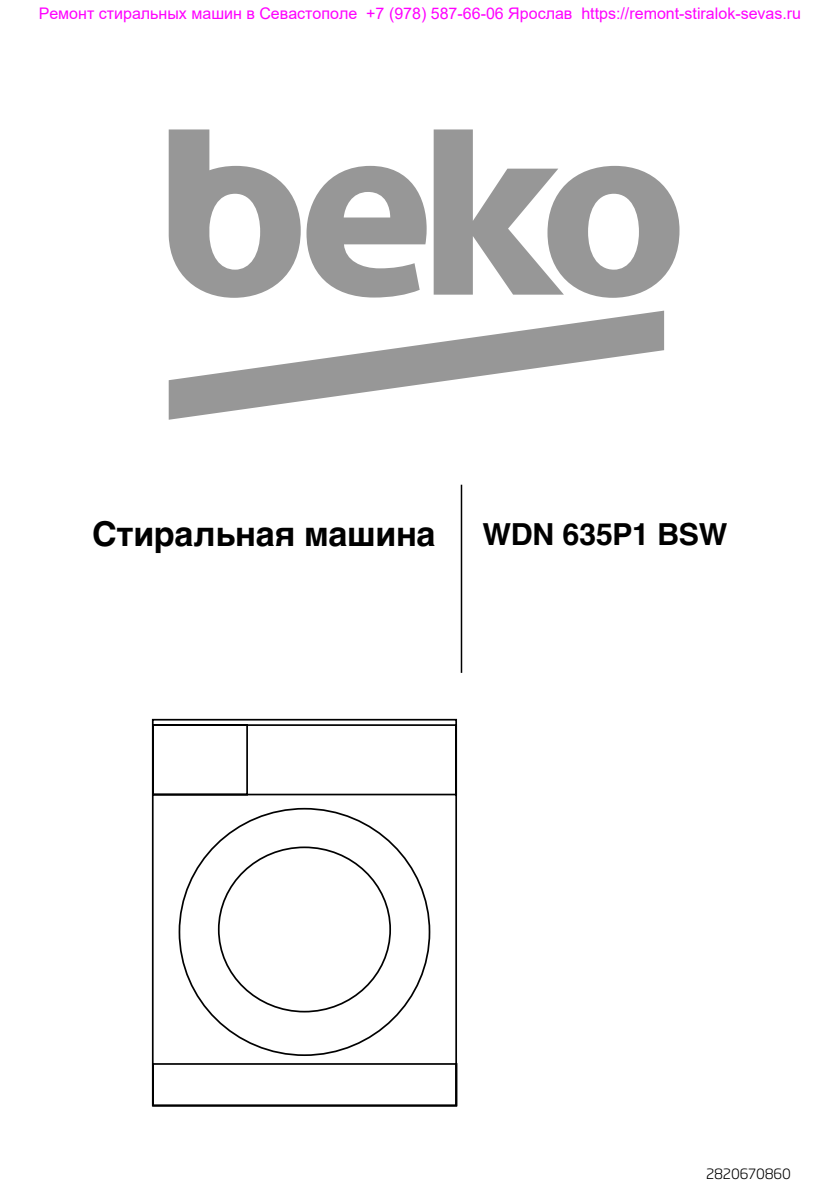
<style>
.page{position:relative;width:840px;height:1191px;background:#fff}
.page>*{position:absolute;margin:0;border:0;box-sizing:border-box;transform-origin:0 0}
.t1{font:700 34.2px "Helvetica Cyr";letter-spacing:-.01em;color:#000}
.t2{font:700 30.4px "Helvetica Cyr";letter-spacing:-.01em;color:#000}
.t3{font:16px "Arial";color:#f0f}
.t4{font:300 14px "Soho Gothic Pro";letter-spacing:-.01em;color:#000}
</style>
<div class="page">
<hr style="left:460px;top:485px;width:2px;height:188px;background:#000">
<svg style="left:306px;top:166px;width:120px;height:131px"></svg>
<svg style="left:169px;top:129px;width:131px;height:169px"></svg>
<svg style="left:433px;top:129px;width:246px;height:169px"></svg>
<svg style="left:169px;top:311px;width:494px;height:109px"></svg>
<svg style="left:151px;top:718px;width:307px;height:389px"></svg>
<p class="t3" style="left:39px;top:3px;width:763px">Ремонт стиральных машин в Севастополе +7 (978) 587-66-06 Ярослав https://remont-stiralok-sevas.ru</p>
<p class="t1" style="left:92px;top:514px;width:345px">Стиральная машина</p>
<p class="t2" style="left:482px;top:517px;width:246px">WDN 635P1 BSW</p>
<p class="t4" style="left:705px;top:1163px;width:86px">2820670860</p>
</div>
